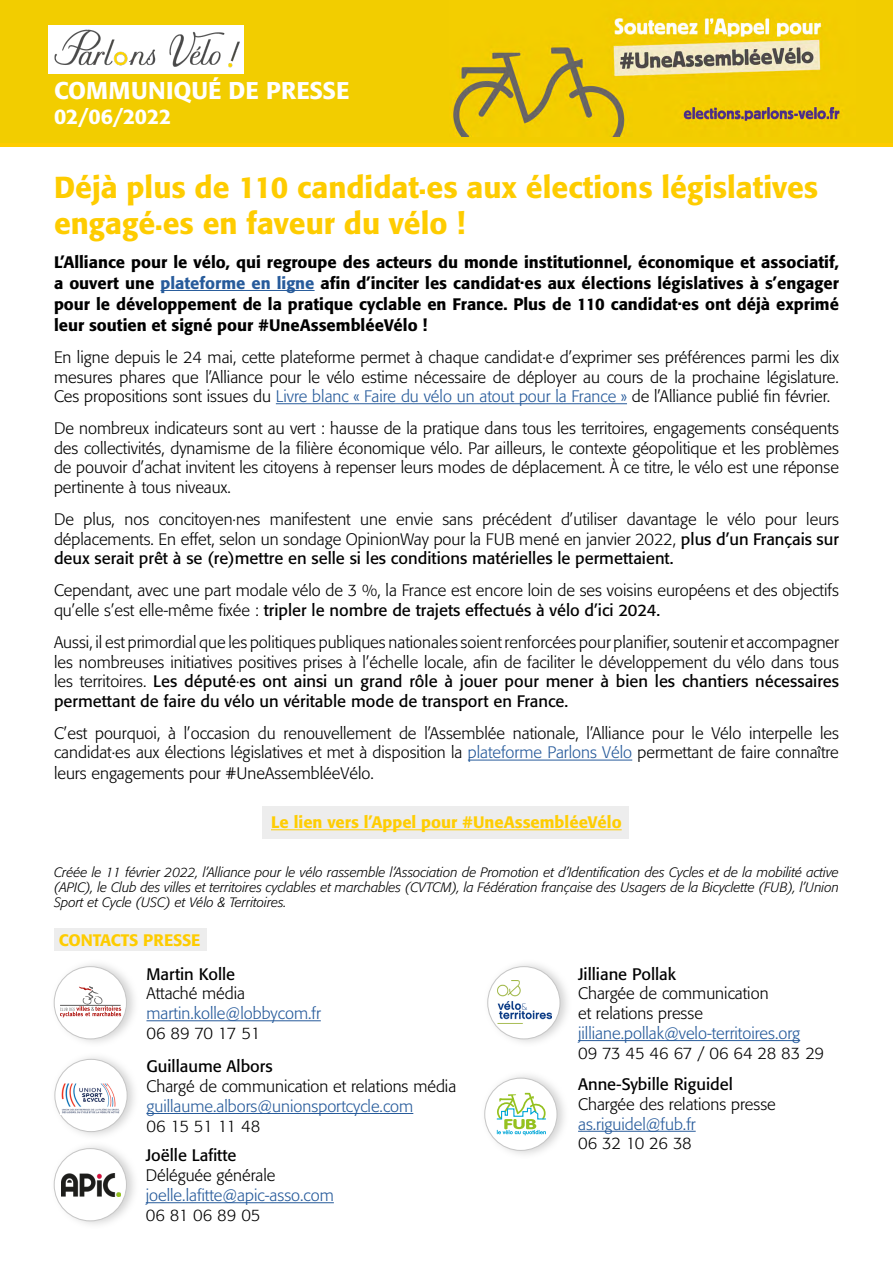
<style>
.page{position:relative;width:893px;height:1263px;background:#fff}
.page>*{position:absolute;margin:0;border:0;box-sizing:border-box;transform-origin:0 0}
.t1{font:500 30px/36px "Formata";color:#fecc00}
.t2{font:500 24px "Formata";color:#fff}
.t3{font:500 21px "Formata";color:#fff}
.t4{font:300 16.5px/19.5px "Formata";color:#000;text-align:justify}
.t5{font:500 16.5px/21px "Formata";color:#000;text-align:justify}
.t6{font:300 16.5px "Formata";color:#275b9b}
.t7{font:16.5px "Formata";color:#000}
.t8{font:500 16.5px "Formata";color:#ffcd02}
.t9{font:500 16.5px "Formata";letter-spacing:-.01em;color:#fecc00}
.t10{font:italic 300 13.5px/15px "Formata";color:#000;text-align:justify}
.s1{color:#275b9b}
.s2{font-weight:400}
</style>
<div class="page">
<hr style="left:160px;top:290px;width:155px;height:1px;background:#275b9b">
<hr style="left:276px;top:403px;width:351px;height:1px;background:#275b9b">
<hr style="left:468px;top:760px;width:164px;height:1px;background:#275b9b">
<div style="left:0;top:138px;width:893px;height:9px;background:#fecc00"></div>
<div style="left:0;top:0;width:893px;height:142px;background:#f2cd00"></div>
<div style="left:48px;top:25px;width:196px;height:48px;background:#fff"></div>
<img style="left:48px;top:29px;width:192px;height:45px">
<div style="left:54px;top:928px;width:153px;height:23px;background:#ededed"></div>
<hr style="left:578px;top:1131px;width:118px;height:1px;background:#275b9b">
<div style="left:481px;top:1070px;width:88px;height:88px;background:#c6c6c6;opacity:.75"></div>
<div style="left:485px;top:1078px;width:72px;height:72px;background:#fff;border-radius:50%"></div>
<svg style="left:496px;top:1092px;width:50px;height:43px"></svg>
<div style="left:485px;top:1078px;width:72px;height:72px;border:1px solid #c6c6c6;border-radius:50%"></div>
<hr style="left:578px;top:1040px;width:222px;height:1px;background:#275b9b">
<div style="left:484px;top:958px;width:88px;height:89px;background:#c6c6c6;opacity:.75"></div>
<div style="left:488px;top:967px;width:72px;height:72px;background:#fff;border-radius:50%"></div>
<img style="left:497px;top:980px;width:55px;height:40px">
<div style="left:488px;top:966px;width:72px;height:73px;border:1px solid #c6c6c6;border-radius:50%"></div>
<hr style="left:146px;top:1113px;width:267px;height:1px;background:#275b9b">
<div style="left:51px;top:1051px;width:89px;height:89px;background:#c6c6c6;opacity:.75"></div>
<div style="left:55px;top:1059px;width:72px;height:72px;background:#fff;border-radius:50%"></div>
<div style="left:55px;top:1059px;width:72px;height:73px;border:1px solid #c6c6c6;border-radius:50%"></div>
<img style="left:60px;top:1083px;width:60px;height:32px">
<hr style="left:146px;top:1020px;width:175px;height:1px;background:#275b9b">
<div style="left:50px;top:958px;width:89px;height:89px;background:#c6c6c6;opacity:.75"></div>
<div style="left:54px;top:967px;width:72px;height:72px;background:#fff;border-radius:50%"></div>
<div style="left:54px;top:966px;width:73px;height:73px;border:1px solid #c6c6c6;border-radius:50%"></div>
<svg style="left:60px;top:986px;width:61px;height:31px"></svg>
<hr style="left:146px;top:1202px;width:188px;height:1px;background:#275b9b">
<div style="left:50px;top:1140px;width:89px;height:89px;background:#c6c6c6;opacity:.75"></div>
<div style="left:54px;top:1148px;width:72px;height:73px;background:#fff;border-radius:50%"></div>
<div style="left:54px;top:1148px;width:73px;height:73px;border:1px solid #c6c6c6;border-radius:50%"></div>
<img style="left:62px;top:1173px;width:58px;height:23px">
<img style="left:453px;top:17px;width:387px;height:119px">
<div style="left:262px;top:807px;width:366px;height:32px;background:#ededed"></div>
<hr style="left:271px;top:829px;width:351px;height:1px;background:#ffcd02">
<h2 class="t2" style="left:54px;top:76px;width:297px">COMMUNIQUÉ DE PRESSE</h2>
<p class="t3" style="left:54px;top:104px;width:119px">02/06/2022</p>
<h1 class="t1" style="left:54px;top:169px;width:766px">Déjà plus de 110 candidat.es aux élections législatives engagé.es en faveur du vélo !</h1>
<p class="t5" style="left:54px;top:251px;width:786px">L’Alliance pour le vélo, qui regroupe des acteurs du monde institutionnel, économique et associatif, a ouvert une <span class="s1">plateforme en ligne</span> afin d’inciter les candidat.es aux élections législatives à s’engager pour le développement de la pratique cyclable en France. Plus de 110 candidat.es ont déjà exprimé leur soutien et signé pour #UneAssembléeVélo !</p>
<p class="t4" style="left:54px;top:348px;width:786px">En ligne depuis le 24 mai, cette plateforme permet à chaque candidat·e d’exprimer ses préférences parmi les dix mesures phares que l’Alliance pour le vélo estime nécessaire de déployer au cours de la prochaine législature.<br>Ces propositions sont issues du <span class="s1">Livre blanc « Faire du vélo un atout pour la France »</span> de l’Alliance publié fin février.</p>
<p class="t4" style="left:54px;top:419px;width:786px">De nombreux indicateurs sont au vert : hausse de la pratique dans tous les territoires, engagements conséquents des collectivités, dynamisme de la filière économique vélo. Par ailleurs, le contexte géopolitique et les problèmes de pouvoir d’achat invitent les citoyens à repenser leurs modes de déplacement. À ce titre, le vélo est une réponse pertinente à tous niveaux.</p>
<p class="t4" style="left:54px;top:510px;width:786px">De plus, nos concitoyen·nes manifestent une envie sans précédent d’utiliser davantage le vélo pour leurs déplacements. En effet, selon un sondage OpinionWay pour la FUB mené en janvier 2022, <span class="s2">plus d’un Français sur deux serait prêt à se (re)mettre en selle si les conditions matérielles le permettaient.</span></p>
<p class="t4" style="left:54px;top:581px;width:786px">Cependant, avec une part modale vélo de 3 %, la France est encore loin de ses voisins européens et des objectifs qu’elle s’est elle-même fixée : <span class="s2">tripler le nombre de trajets effectués à vélo d’ici 2024.</span></p>
<p class="t4" style="left:54px;top:633px;width:786px">Aussi, il est primordial que les politiques publiques nationales soient renforcées pour planifier, soutenir et accompagner les nombreuses initiatives positives prises à l’échelle locale, afin de faciliter le développement du vélo dans tous les territoires. <span class="s2">Les député</span>·<span class="s2">es ont ainsi un grand rôle à jouer pour mener à bien les chantiers nécessaires permettant de faire du vélo un véritable mode de transport en France.</span></p>
<p class="t4" style="left:54px;top:723px;width:786px">C’est pourquoi, à l’occasion du renouvellement de l’Assemblée nationale, l’Alliance pour le Vélo interpelle les candidat·es aux élections législatives et met à disposition la <span class="s1">plateforme Parlons Vélo</span> permettant de faire connaître</p>
<p class="t4" style="left:54px;top:764px;width:321px">leurs engagements pour #UneAssembléeVélo.</p>
<p class="t8" style="left:271px;top:812px;width:352px">Le lien vers l’Appel pour #UneAssembléeVélo</p>
<p class="t10" style="left:54px;top:865px;width:787px">Créée le 11 février 2022, l’Alliance pour le vélo rassemble l’Association de Promotion et d’Identification des Cycles et de la mobilité active (APIC), le Club des villes et territoires cyclables et marchables (CVTCM), la Fédération française des Usagers de la Bicyclette (FUB), l’Union Sport et Cycle (USC) et Vélo &amp; Territoires.</p>
<p class="t9" style="left:59px;top:930px;width:143px">CONTACTS PRESSE</p>
<p class="t7" style="left:146px;top:964px;width:90px">Martin Kolle</p>
<p class="t4" style="left:146px;top:984px;width:100px">Attaché média</p>
<p class="t6" style="left:146px;top:1004px;width:176px">martin.kolle@lobbycom.fr</p>
<p class="t4" style="left:146px;top:1023px;width:115px">06 89 70 17 51</p>
<p class="t7" style="left:146px;top:1056px;width:128px">Guillaume Albors</p>
<p class="t4" style="left:146px;top:1077px;width:311px">Chargé de communication et relations média</p>
<p class="t6" style="left:146px;top:1096px;width:268px">guillaume.albors@unionsportcycle.com</p>
<p class="t4" style="left:146px;top:1116px;width:115px">06 15 51 11 48</p>
<p class="t7" style="left:146px;top:1145px;width:92px">Joëlle Lafitte</p>
<p class="t4" style="left:146px;top:1166px;width:131px">Déléguée générale</p>
<p class="t6" style="left:146px;top:1185px;width:190px">joelle.lafitte@apic-asso.com</p>
<p class="t4" style="left:146px;top:1205px;width:116px">06 81 06 89 05</p>
<p class="t7" style="left:578px;top:964px;width:99px">Jilliane Pollak</p>
<p class="t4" style="left:578px;top:984px;width:192px">Chargée de communication et relations presse</p>
<p class="t6" style="left:578px;top:1023px;width:224px">jilliane.pollak@velo-territoires.org</p>
<p class="t4" style="left:578px;top:1043px;width:248px">09 73 45 46 67 / 06 64 28 83 29</p>
<p class="t7" style="left:578px;top:1074px;width:156px">Anne-Sybille Riguidel</p>
<p class="t4" style="left:578px;top:1094px;width:199px">Chargée des relations presse</p>
<p class="t6" style="left:578px;top:1114px;width:119px">as.riguidel@fub.fr</p>
<p class="t4" style="left:578px;top:1134px;width:115px">06 32 10 26 38</p>
</div>
